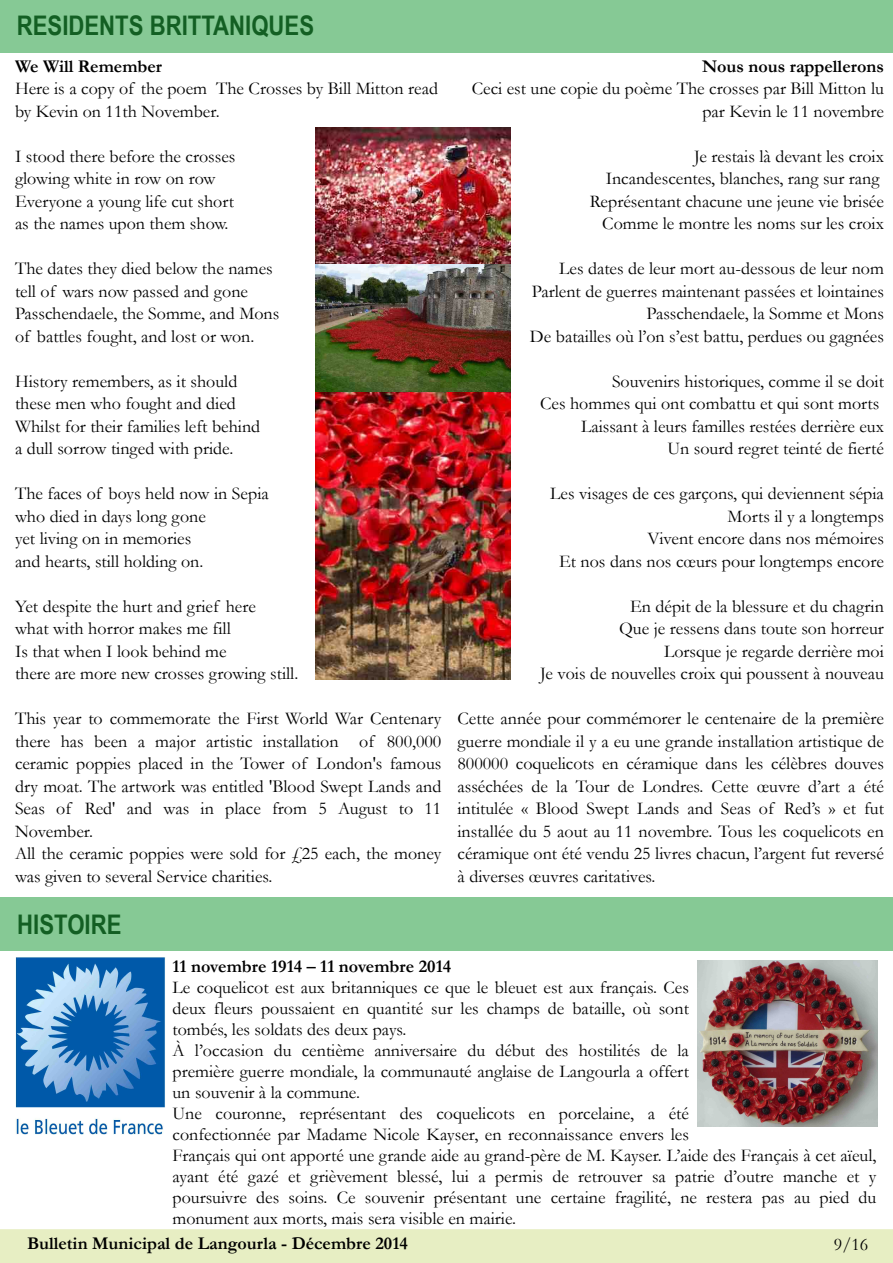
<style>
.page{position:relative;width:893px;height:1263px;background:#fff}
.page>*{position:absolute;margin:0;border:0;box-sizing:border-box;transform-origin:0 0}
.t1{font:700 27px "Arial Narrow";color:#135f23}
.t2{font:18px/22.5px "Garamond";color:#000}
.t3{font:700 18px "Garamond";color:#000}
</style>
<div class="page">
<img style="left:315px;top:392px;width:195px;height:287px">
<div style="left:0;top:1229px;width:893px;height:34px;background:#e7eec3"></div>
<div style="left:0;top:0;width:893px;height:52px;background:#86c995"></div>
<div style="left:0;top:897px;width:893px;height:54px;background:#86c995"></div>
<img style="left:698px;top:960px;width:180px;height:166px">
<img style="left:15px;top:957px;width:150px;height:178px">
<img style="left:315px;top:128px;width:195px;height:264px">
<h1 class="t1" style="left:17px;top:9px;width:299px">RESIDENTS BRITTANIQUES</h1>
<p class="t3" style="left:15px;top:56px;width:149px">We Will Remember</p>
<p class="t2" style="left:15px;top:78px;width:425px">Here is a copy of the poem The Crosses by Bill Mitton read by Kevin on 11th November.</p>
<p class="t2" style="left:15px;top:145px;width:222px">I stood there before the crosses glowing white in row on row<br>Everyone a young life cut short as the names upon them show.</p>
<p class="t2" style="left:15px;top:258px;width:266px">The dates they died below the names tell of wars now passed and gone Passchendaele, the Somme, and Mons of battles fought, and lost or won.</p>
<p class="t2" style="left:15px;top:370px;width:247px">History remembers, as it should these men who fought and died<br>Whilst for their families left behind a dull sorrow tinged with pride.</p>
<p class="t2" style="left:15px;top:483px;width:255px">The faces of boys held now in Sepia who died in days long gone<br>yet living on in memories<br>and hearts, still holding on.</p>
<p class="t2" style="left:15px;top:595px;width:285px">Yet despite the hurt and grief here<br>what with horror makes me fill<br>Is that when I look behind me<br>there are more new crosses growing still.</p>
<p class="t2" style="left:15px;top:708px;width:428px">This year to commemorate the First World War Centenary there has been a major artistic installation of 800,000 ceramic poppies placed in the Tower of London's famous dry moat. The artwork was entitled 'Blood Swept Lands and Seas of Red' and was in place from 5 August to 11<br>November.<br>All the ceramic poppies were sold for £25 each, the money was given to several Service charities.</p>
<h1 class="t1" style="left:17px;top:908px;width:106px">HISTOIRE</h1>
<p class="t3" style="left:172px;top:956px;width:280px">11 novembre 1914 – 11 novembre 2014</p>
<p class="t2" style="left:172px;top:977px;width:705px;line-height:21px">Le coquelicot est aux britanniques ce que le bleuet est aux français. Ces<br>deux fleurs poussaient en quantité sur les champs de bataille, où sont<br>tombés, les soldats des deux pays.<br>À l’occasion du centième anniversaire du début des hostilités de la<br>première guerre mondiale, la communauté anglaise de Langourla a offert<br>un souvenir à la commune.<br>Une couronne, représentant des coquelicots en porcelaine, a été<br>confectionnée par Madame Nicole Kayser, en reconnaissance envers les<br>Français qui ont apporté une grande aide au grand-père de M. Kayser. L’aide des Français à cet aïeul, ayant été gazé et grièvement blessé, lui a permis de retrouver sa patrie d’outre manche et y poursuivre des soins. Ce souvenir présentant une certaine fragilité, ne restera pas au pied du monument aux morts, mais sera visible en mairie.</p>
<p class="t3" style="left:702px;top:56px;width:183px">Nous nous rappellerons</p>
<p class="t2" style="left:472px;top:78px;width:414px;text-align:right">Ceci est une copie du poème The crosses par Bill Mitton lu par Kevin le 11 novembre</p>
<p class="t2" style="left:590px;top:145px;width:296px;text-align:right">Je restais là devant les croix Incandescentes, blanches, rang sur rang Représentant chacune une jeune vie brisée Comme le montre les noms sur les croix</p>
<p class="t2" style="left:530px;top:258px;width:355px;text-align:right">Les dates de leur mort au-dessous de leur nom Parlent de guerres maintenant passées et lointaines Passchendaele, la Somme et Mons<br>De batailles où l’on s’est battu, perdues ou gagnées</p>
<p class="t2" style="left:540px;top:370px;width:345px;text-align:right">Souvenirs historiques, comme il se doit<br>Ces hommes qui ont combattu et qui sont morts Laissant à leurs familles restées derrière eux<br>Un sourd regret teinté de fierté</p>
<p class="t2" style="left:550px;top:483px;width:335px;text-align:right">Les visages de ces garçons, qui deviennent sépia Morts il y a longtemps<br>Vivent encore dans nos mémoires<br>Et nos dans nos cœurs pour longtemps encore</p>
<p class="t2" style="left:540px;top:595px;width:345px;text-align:right">En dépit de la blessure et du chagrin<br>Que je ressens dans toute son horreur<br>Lorsque je regarde derrière moi<br>Je vois de nouvelles croix qui poussent à nouveau</p>
<p class="t2" style="left:458px;top:708px;width:428px;text-align:justify">Cette année pour commémorer le centenaire de la première guerre mondiale il y a eu une grande installation artistique de 800000 coquelicots en céramique dans les célèbres douves asséchées de la Tour de Londres. Cette œuvre d’art a été intitulée « Blood Swept Lands and Seas of Red’s » et fut installée du 5 aout au 11 novembre. Tous les coquelicots en céramique ont été vendu 25 livres chacun, l’argent fut reversé à diverses œuvres caritatives.</p>
<p class="t3" style="left:27px;top:1234px;width:382px">Bulletin Municipal de Langourla - Décembre 2014</p>
<p class="t2" style="left:834px;top:1234px;width:36px">9/16</p>
</div>
